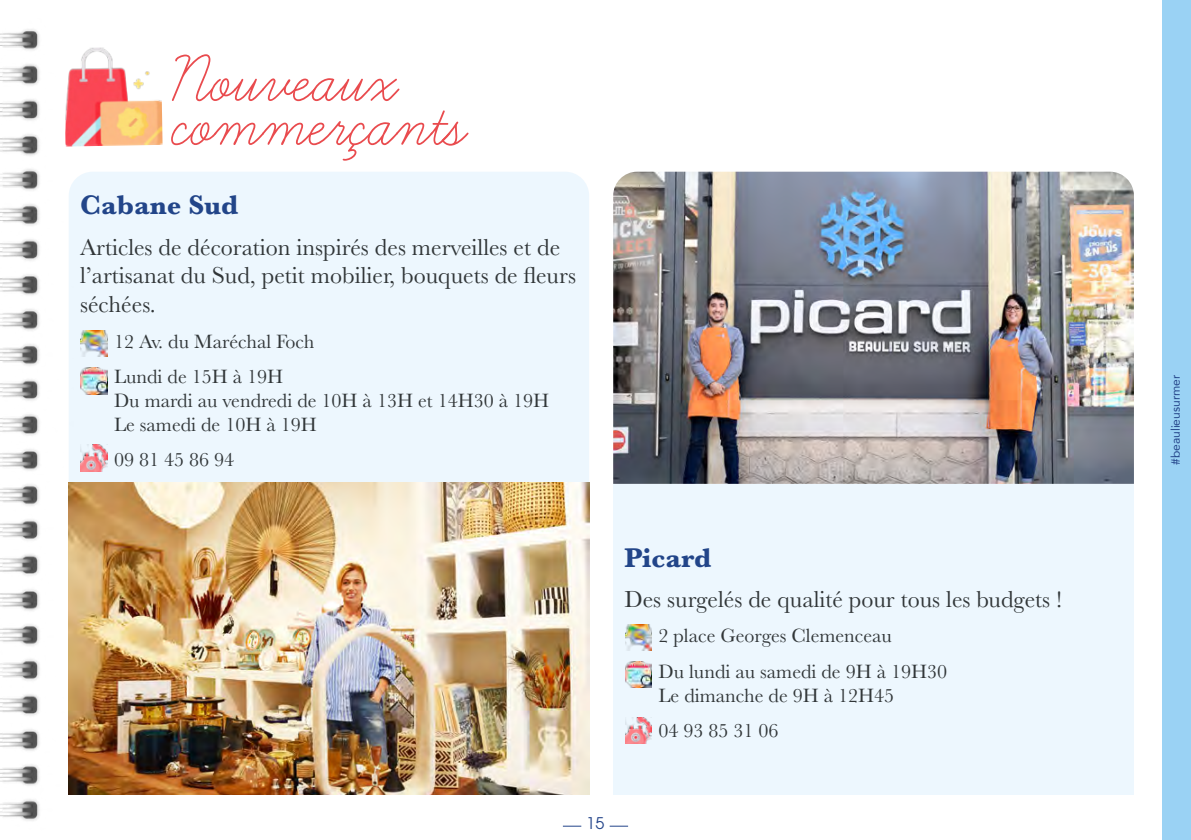
<style>
.page{position:relative;width:1191px;height:840px;background:#fff}
.page>*{position:absolute;margin:0;border:0;box-sizing:border-box;transform-origin:0 0}
.t1{font:72px "Learning Curve";color:#e94b4e}
.t2{font:700 28px "Baskerville";color:#224589}
.t3{font:24px/28.8px "Baskerville";color:#313638}
.t4{font:20px/35.4px "Baskerville";color:#313638}
.t5{font:16px "ITC Avant Garde Pro";color:#24458a}
.t6{font:12px "Avenir";color:#24458a}
</style>
<div class="page">
<div style="left:1162px;top:0;width:29px;height:839px;background:#9ad2f4"></div>
<svg style="left:563px;top:825px;width:18px;height:1px"></svg>
<svg style="left:609px;top:825px;width:19px;height:1px"></svg>
<div style="left:74px;top:172px;width:515px;height:310px;background:#edf7fe"></div>
<div style="left:613px;top:483px;width:521px;height:311px;background:#edf7fe"></div>
<img style="left:74px;top:482px;width:515px;height:312px">
<img style="left:613px;top:171px;width:521px;height:312px">
<img style="left:74px;top:47px;width:89px;height:99px">
<img style="left:1px;top:29px;width:73px;height:792px">
<img style="left:81px;top:444px;width:26px;height:27px">
<img style="left:625px;top:717px;width:26px;height:26px">
<img style="left:81px;top:367px;width:26px;height:27px">
<img style="left:625px;top:661px;width:26px;height:26px">
<img style="left:81px;top:330px;width:26px;height:27px">
<img style="left:625px;top:624px;width:26px;height:26px">
<img style="left:0;top:0;width:1px;height:839px">
<h1 class="t1" style="left:173px;top:41px;width:227px">Nouveaux</h1>
<h1 class="t1" style="left:173px;top:85px;width:296px">commerçants</h1>
<h2 class="t2" style="left:80px;top:185px;width:160px">Cabane Sud</h2>
<p class="t3" style="left:80px;top:232px;width:497px">Articles de décoration inspirés des merveilles et de l’artisanat du Sud, petit mobilier, bouquets de fleurs séchées.</p>
<p class="t4" style="left:114px;top:323px;width:202px">12 Av. du Maréchal Foch<br>Lundi de 15H à 19H</p>
<p class="t4" style="left:114px;top:388px;width:436px;line-height:24px">Du mardi au vendredi de 10H à 13H et 14H30 à 19H<br>Le samedi de 10H à 19H</p>
<p class="t4" style="left:114px;top:442px;width:122px">09 81 45 86 94</p>
<h2 class="t2" style="left:624px;top:537px;width:88px">Picard</h2>
<p class="t3" style="left:624px;top:584px;width:439px">Des surgelés de qualité pour tous les budgets !</p>
<p class="t4" style="left:658px;top:618px;width:290px">2 place Georges Clemenceau<br>Du lundi au samedi de 9H à 19H30</p>
<p class="t4" style="left:658px;top:677px;width:237px">Le dimanche de 9H à 12H45<br>04 93 85 31 06</p>
<p class="t5" style="left:586px;top:812px;width:19px">15</p>
<p class="t6" style="left:1166px;top:464px;width:91px;rotate:-90deg">#beaulieusurmer</p>
</div>
